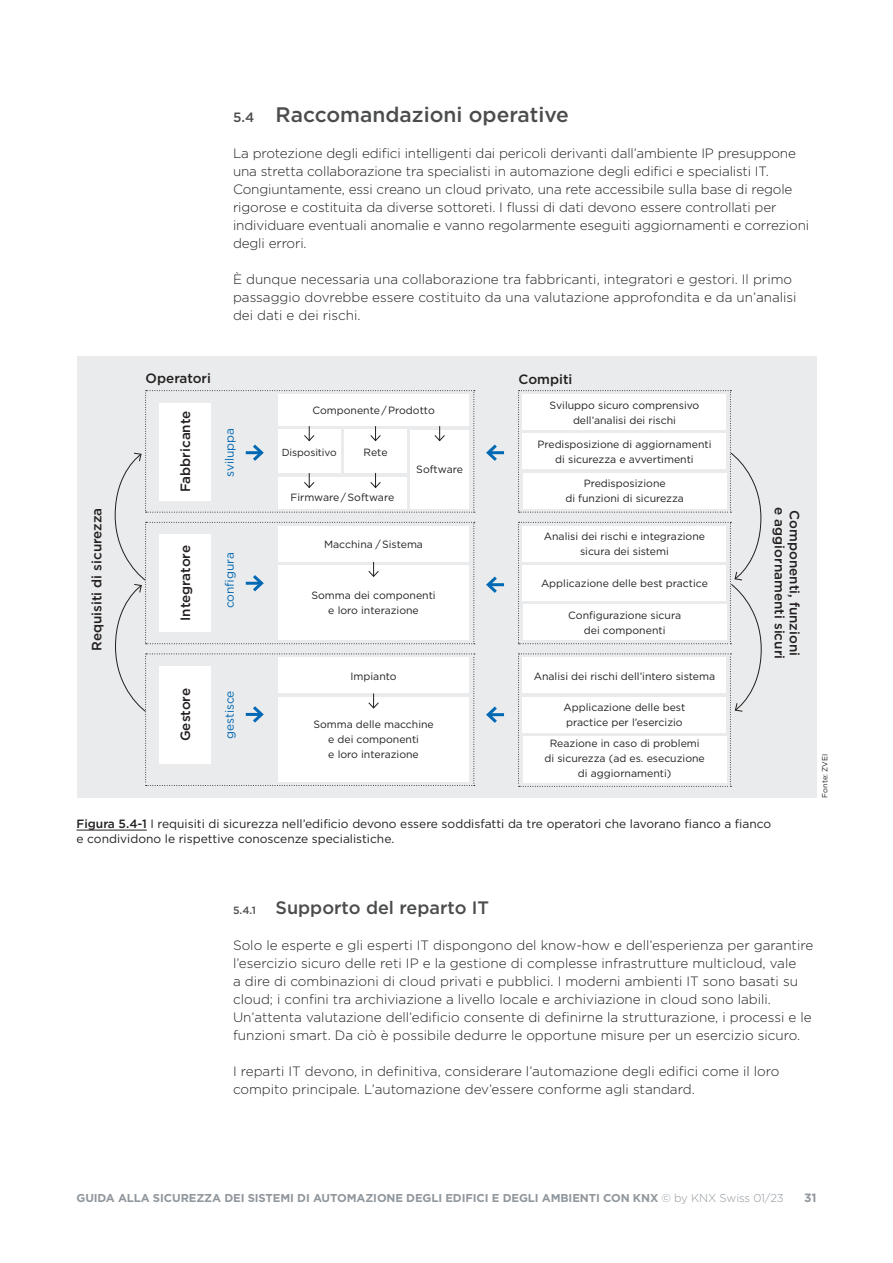
<style>
.page{position:relative;width:893px;height:1263px;background:#fff}
.page>*{position:absolute;margin:0;border:0;box-sizing:border-box;transform-origin:0 0}
.t1{font:500 21px "Gotham";color:#4b4c4d}
.t2{font:500 18px "Gotham";color:#4b4c4d}
.t3{font:300 13.5px/18px "Gotham";color:#231f20}
.t4{font:500 13.5px "Gotham";color:#231f20}
.t5{font:12px/15px "Gotham";color:#231f20}
.t6{font:12px "Gotham";color:#0168b3}
.t7{font:700 12px "Gotham";color:#90979d}
.t8{font:700 11.4px "Gotham";letter-spacing:-.01em;color:#90979d}
.t9{font:10.5px/15px "Gotham";color:#231f20;text-align:center}
.t10{font:10.2px "Gotham";letter-spacing:-.01em;color:#231f20}
.t11{font:7.5px "Gotham";color:#231f20}
.s1{font-size:13.5px}
.s2{font-weight:500}
.s3{font-size:10.5px}
.s4{font-weight:300}
</style>
<div class="page">
<hr style="left:77px;top:830px;width:70px;height:1px;background:#231f20">
<div style="left:77px;top:356px;width:739px;height:441px;background:#eaebec"></div>
<svg style="left:518px;top:390px;width:244px;height:397px"></svg>
<hr style="left:488px;top:451px;width:16px;height:3px;background:#0168b3">
<svg style="left:486px;top:444px;width:14px;height:17px"></svg>
<hr style="left:488px;top:583px;width:16px;height:3px;background:#0168b3">
<svg style="left:486px;top:576px;width:14px;height:17px"></svg>
<svg style="left:114px;top:390px;width:361px;height:396px"></svg>
<hr style="left:488px;top:713px;width:16px;height:3px;background:#0168b3">
<svg style="left:486px;top:706px;width:14px;height:17px"></svg>
<h1 class="t1" style="left:233px;top:101px;width:337px"><span class="s1">5.4</span> Raccomandazioni operative</h1>
<p class="t3" style="left:233px;top:144px;width:578px">La protezione degli edifici intelligenti dai pericoli derivanti dall’ambiente IP presuppone una stretta collaborazione tra specialisti in automazione degli edifici e specialisti IT.<br>Congiuntamente, essi creano un cloud privato, una rete accessibile sulla base di regole rigorose e costituita da diverse sottoreti. I flussi di dati devono essere controllati per individuare eventuali anomalie e vanno regolarmente eseguiti aggiornamenti e correzioni degli errori.</p>
<p class="t3" style="left:233px;top:270px;width:565px">È dunque necessaria una collaborazione tra fabbricanti, integratori e gestori. Il primo passaggio dovrebbe essere costituito da una valutazione approfondita e da un’analisi dei dati e dei rischi.</p>
<p class="t4" style="left:88px;top:651px;width:145px;rotate:-90deg">Requisiti di sicurezza</p>
<p class="t4" style="left:146px;top:369px;width:67px">Operatori</p>
<p class="t4" style="left:177px;top:492px;width:83px;rotate:-90deg">Fabbricante</p>
<p class="t6" style="left:222px;top:477px;width:51px;rotate:-90deg">sviluppa</p>
<p class="t4" style="left:177px;top:621px;width:78px;rotate:-90deg">Integratore</p>
<p class="t6" style="left:222px;top:608px;width:58px;rotate:-90deg">configura</p>
<p class="t4" style="left:177px;top:741px;width:55px;rotate:-90deg">Gestore</p>
<p class="t6" style="left:222px;top:739px;width:50px;rotate:-90deg">gestisce</p>
<p class="t9" style="left:312px;top:403px;width:124px">Componente / Prodotto</p>
<p class="t10" style="left:282px;top:445px;width:56px">Dispositivo</p>
<p class="t9" style="left:291px;top:489px;width:105px">Firmware / Software</p>
<p class="t9" style="left:324px;top:536px;width:100px">Macchina / Sistema</p>
<p class="t9" style="left:364px;top:444px;width:26px">Rete</p>
<p class="t9" style="left:416px;top:462px;width:48px">Software</p>
<p class="t9" style="left:311px;top:588px;width:126px">Somma dei componenti e loro interazione</p>
<p class="t9" style="left:350px;top:668px;width:48px">Impianto</p>
<p class="t9" style="left:313px;top:717px;width:122px">Somma delle macchine e dei componenti<br>e loro interazione</p>
<p class="t4" style="left:519px;top:370px;width:55px">Compiti</p>
<p class="t9" style="left:549px;top:397px;width:151px">Sviluppo sicuro comprensivo dell’analisi dei rischi</p>
<p class="t9" style="left:537px;top:437px;width:176px">Predisposizione di aggiornamenti di sicurezza e avvertimenti</p>
<p class="t9" style="left:565px;top:476px;width:120px">Predisposizione<br>di funzioni di sicurezza</p>
<p class="t9" style="left:544px;top:529px;width:163px">Analisi dei rischi e integrazione sicura dei sistemi</p>
<p class="t9" style="left:541px;top:576px;width:168px">Applicazione delle best practice</p>
<p class="t9" style="left:568px;top:608px;width:114px">Configurazione sicura dei componenti</p>
<p class="t9" style="left:534px;top:668px;width:183px">Analisi dei rischi dell’intero sistema</p>
<p class="t9" style="left:564px;top:700px;width:123px;text-align:left">Applicazione delle best practice per l’esercizio</p>
<p class="t9" style="left:544px;top:736px;width:162px">Reazione in caso di problemi di sicurezza (ad es. esecuzione di aggiornamenti)</p>
<p class="t4" style="left:788px;top:507px;width:153px;rotate:90deg">e aggiornamenti sicuri</p>
<p class="t4" style="left:803px;top:510px;width:147px;rotate:90deg">Componenti, funzioni</p>
<p class="t5" style="left:77px;top:816px;width:696px"><span class="s2">Figura 5.4-1</span> I requisiti di sicurezza nell’edificio devono essere soddisfatti da tre operatori che lavorano fianco a fianco e condividono le rispettive conoscenze specialistiche.</p>
<p class="t11" style="left:820px;top:798px;width:45px;rotate:-90deg">Fonte: ZVEI</p>
<h2 class="t2" style="left:233px;top:896px;width:258px"><span class="s3">5.4.1</span> Supporto del reparto IT</h2>
<p class="t3" style="left:233px;top:936px;width:582px">Solo le esperte e gli esperti IT dispongono del know-how e dell’esperienza per garantire l’esercizio sicuro delle reti IP e la gestione di complesse infrastrutture multicloud, vale<br>a dire di combinazioni di cloud privati e pubblici. I moderni ambienti IT sono basati su cloud; i confini tra archiviazione a livello locale e archiviazione in cloud sono labili.<br>Un’attenta valutazione dell’edificio consente di definirne la strutturazione, i processi e le funzioni smart. Da ciò è possibile dedurre le opportune misure per un esercizio sicuro.</p>
<p class="t3" style="left:233px;top:1062px;width:548px">I reparti IT devono, in definitiva, considerare l’automazione degli edifici come il loro compito principale. L’automazione dev’essere conforme agli standard.</p>
<p class="t8" style="left:77px;top:1191px;width:709px">GUIDA ALLA SICUREZZA DEI SISTEMI DI AUTOMAZIONE DEGLI EDIFICI E DEGLI AMBIENTI CON KNX <span class="s4">© by KNX Swiss 01/23</span></p>
<p class="t7" style="left:804px;top:1190px;width:14px">31</p>
</div>
